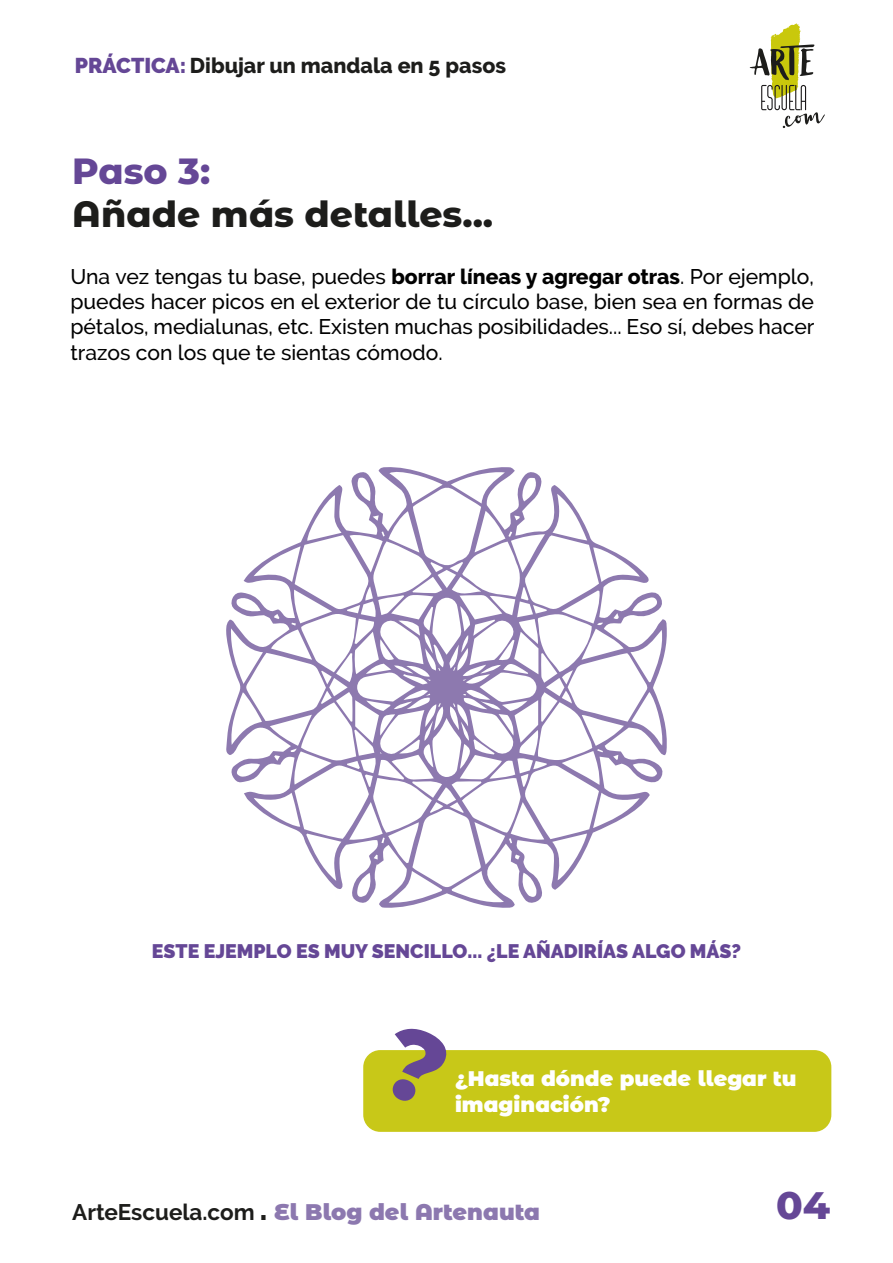
<style>
.page{position:relative;width:893px;height:1263px;background:#fff}
.page>*{position:absolute;margin:0;border:0;box-sizing:border-box;transform-origin:0 0}
.t1{font:800 39px "Montserrat";color:#654796}
.t2{font:800 36.3px "Montserrat Alternates";color:#1d1d1b}
.t3{font:800 36.3px "Montserrat Alternates";color:#654796}
.t4{font:900 22.5px "Montserrat Alternates";color:#8c78af}
.t5{font:800 21.3px "Raleway";color:#1d1d1b}
.t6{font:500 21.15px/25.3px "Raleway";color:#010101;text-align:justify}
.t7{font:900 21px/25.2px "Montserrat Alternates";color:#fff}
.t8{font:900 19.5px "Raleway";color:#654796}
.s1{font-weight:900;color:#654796}
.s2{font-weight:800}
.s3{font-family:"Raleway";font-weight:700;color:#1d1d1b}
.s4{font-family:"Raleway";font-size:27px;color:#1d1d1b}
</style>
<div class="page">
<div style="left:363px;top:1050px;width:468px;height:82px;background:#c8c818;border-radius:17px"></div>
<svg style="left:226px;top:467px;width:441px;height:441px"></svg>
<svg style="left:392px;top:1028px;width:55px;height:73px"></svg>
<svg style="left:750px;top:23px;width:75px;height:105px"></svg>
<p class="t5" style="left:75px;top:54px;width:433px"><span class="s1">PRÁCTICA:</span> Dibujar un mandala en 5 pasos</p>
<h2 class="t3" style="left:72px;top:144px;width:140px">Paso 3:</h2>
<h2 class="t2" style="left:72px;top:188px;width:422px">Añade más detalles...</h2>
<p class="t6" style="left:70px;top:263px;width:746px">Una vez tengas tu base, puedes <span class="s2">borrar líneas y agregar otras</span>. Por ejemplo, puedes hacer picos en el exterior de tu círculo base, bien sea en formas de pétalos, medialunas, etc. Existen muchas posibilidades... Eso sí, debes hacer trazos con los que te sientas cómodo.</p>
<p class="t8" style="left:152px;top:940px;width:591px">ESTE EJEMPLO ES MUY SENCILLO... ¿LE AÑADIRÍAS ALGO MÁS?</p>
<p class="t7" style="left:455px;top:1065px;width:343px">¿Hasta dónde puede llegar tu imaginación?</p>
<p class="t4" style="left:72px;top:1195px;width:469px"><span class="s3">ArteEscuela.com</span> <span class="s4">.</span> El Blog del Artenauta</p>
<h1 class="t1" style="left:776px;top:1176px;width:56px">04</h1>
</div>
